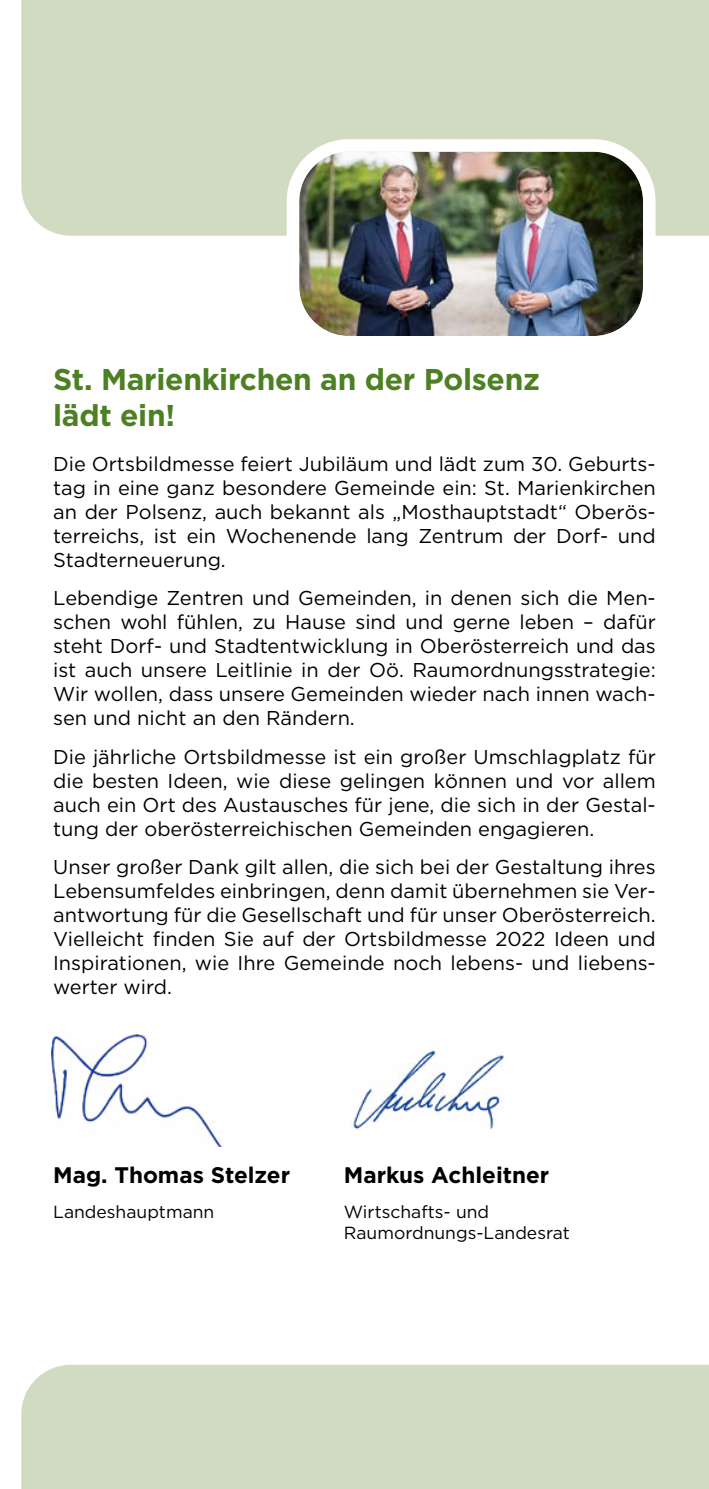
<style>
.page{position:relative;width:709px;height:1489px;background:#fff}
.page>*{position:absolute;margin:0;border:0;box-sizing:border-box;transform-origin:0 0}
.t1{font:700 30px/36px "Gotham";letter-spacing:-.01em;color:#4c8022}
.p_namen{font:700 22.5px "Gotham";color:#000}
.p_fließtext{font:20px/24px "Gotham";color:#000;text-align:justify}
.p_funktion{font:17.5px/21px "Gotham";color:#000}
</style>
<div class="page">
<div style="left:21px;top:0;width:688px;height:236px;background:#d1dbc2"></div>
<img style="left:299px;top:152px;width:344px;height:183px">
<div style="left:287px;top:139px;width:368px;height:209px;border:12px solid #fff;border-radius:56px"></div>
<img style="left:351px;top:1050px;width:153px;height:80px">
<img style="left:52px;top:1034px;width:171px;height:112px">
<div style="left:21px;top:1364px;width:688px;height:124px;background:#d1dbc2"></div>
<h2 class="t1" style="left:53px;top:360px;width:488px">St. Marienkirchen an der Polsenz lädt ein!</h2>
<p class="p_fließtext" style="left:53px;top:451px;width:604px">Die Ortsbildmesse feiert Jubiläum und lädt zum 30. Geburts&shy;tag in eine ganz besondere Gemeinde ein: St. Marienkirchen an der Polsenz, auch bekannt als „Mosthauptstadt“ Oberös&shy;terreichs, ist ein Wochenende lang Zentrum der Dorf- und Stadterneuerung.</p>
<p class="p_fließtext" style="left:53px;top:586px;width:604px">Lebendige Zentren und Gemeinden, in denen sich die Men&shy;schen wohl fühlen, zu Hause sind und gerne leben – dafür steht Dorf- und Stadtentwicklung in Oberösterreich und das ist auch unsere Leitlinie in der Oö. Raumordnungsstrategie:<br>Wir wollen, dass unsere Gemeinden wieder nach innen wach&shy;sen und nicht an den Rändern.</p>
<p class="p_fließtext" style="left:53px;top:744px;width:604px">Die jährliche Ortsbildmesse ist ein großer Umschlagplatz für die besten Ideen, wie diese gelingen können und vor allem auch ein Ort des Austausches für jene, die sich in der Gestal&shy;tung der oberösterreichischen Gemeinden engagieren.</p>
<p class="p_fließtext" style="left:53px;top:854px;width:604px">Unser großer Dank gilt allen, die sich bei der Gestaltung ihres Lebensumfeldes einbringen, denn damit übernehmen sie Ver&shy;antwortung für die Gesellschaft und für unser Oberösterreich.<br>Vielleicht finden Sie auf der Ortsbildmesse 2022 Ideen und Inspirationen, wie Ihre Gemeinde noch lebens- und liebens&shy;werter wird.</p>
<p class="p_namen" style="left:53px;top:1161px;width:238px">Mag. Thomas Stelzer</p>
<p class="p_funktion" style="left:53px;top:1200px;width:163px">Landeshauptmann</p>
<p class="p_namen" style="left:344px;top:1161px;width:207px">Markus Achleitner</p>
<p class="p_funktion" style="left:344px;top:1200px;width:227px">Wirtschafts- und<br>Raumordnungs-Landesrat</p>
</div>
